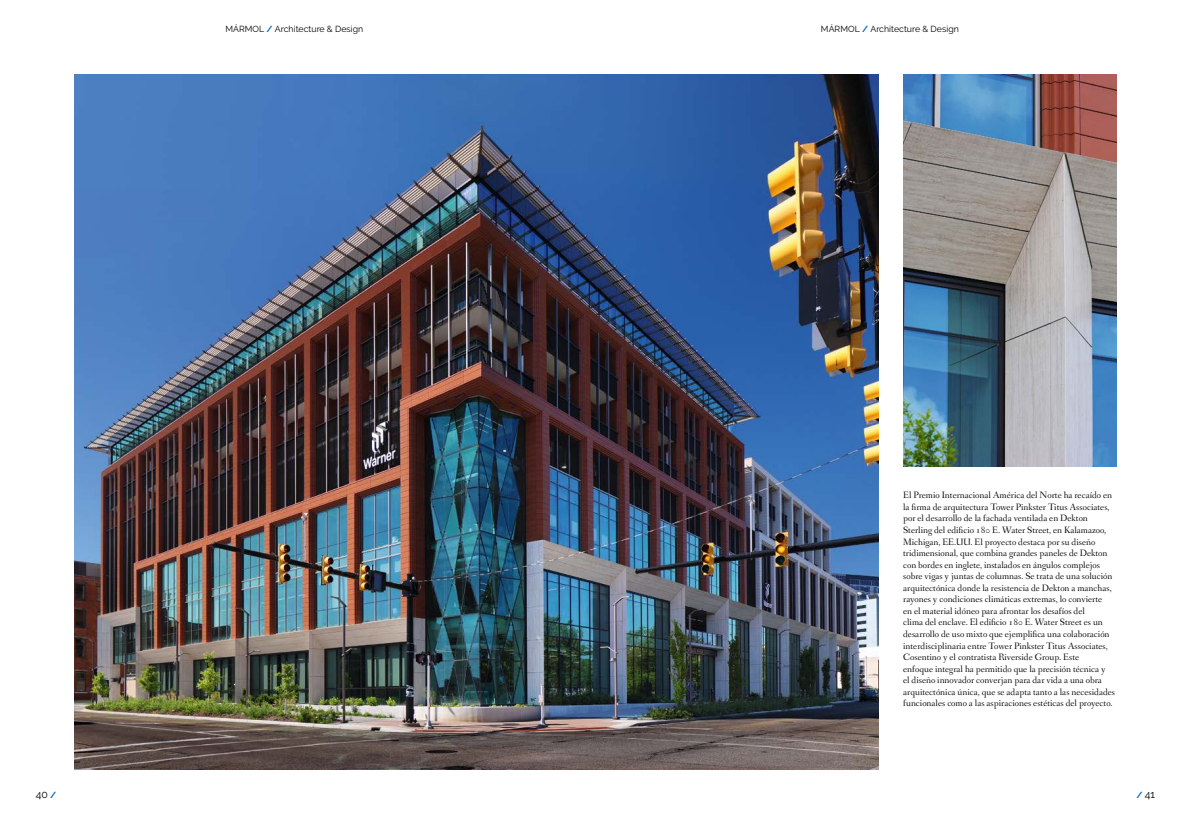
<style>
.page{position:relative;width:1191px;height:819px;background:#fff}
.page>*{position:absolute;margin:0;border:0;box-sizing:border-box;transform-origin:0 0}
.t1{font:10.5px "Raleway";color:#000}
.t2{font:9.62px/11.5px "Fanwood";color:#000}
.t3{font:8.75px "Raleway";letter-spacing:.005em;color:#000}
.s1{font-weight:700;color:#005cb9}
.s2{font-weight:700;font-size:8.75px;color:#005cb9}
</style>
<div class="page">
<img style="left:74px;top:74px;width:804px;height:695px">
<img style="left:903px;top:74px;width:213px;height:392px">
<p class="t3" style="left:225px;top:23px;width:139px">MÁRMOL <span class="s1">/</span> Architecture &amp; Design</p>
<p class="t3" style="left:821px;top:23px;width:139px">MÁRMOL <span class="s1">/</span> Architecture &amp; Design</p>
<p class="t2" style="left:903px;top:490px;width:213px">El Premio Internacional América del Norte ha recaído en la firma de arquitectura Tower Pinkster Titus Associates, por el desarrollo de la fachada ventilada en Dekton Sterling del edificio 180 E. Water Street, en Kalamazoo, Michigan, EE.UU. El proyecto destaca por su diseño tridimensional, que combina grandes paneles de Dekton con bordes en inglete, instalados en ángulos complejos sobre vigas y juntas de columnas. Se trata de una solución arquitectónica donde la resistencia de Dekton a manchas, rayones y condiciones climáticas extremas, lo convierte<br>en el material idóneo para afrontar los desafíos del<br>clima del enclave. El edificio 180 E. Water Street es un desarrollo de uso mixto que ejemplifica una colaboración interdisciplinaria entre Tower Pinkster Titus Associates, Cosentino y el contratista Riverside Group. Este<br>enfoque integral ha permitido que la precisión técnica y<br>el diseño innovador converjan para dar vida a una obra arquitectónica única, que se adapta tanto a las necesidades funcionales como a las aspiraciones estéticas del proyecto.</p>
<p class="t1" style="left:36px;top:788px;width:22px">40<span class="s2">/</span></p>
<p class="t1" style="left:1136px;top:788px;width:20px"><span class="s2">/</span> 41</p>
</div>
